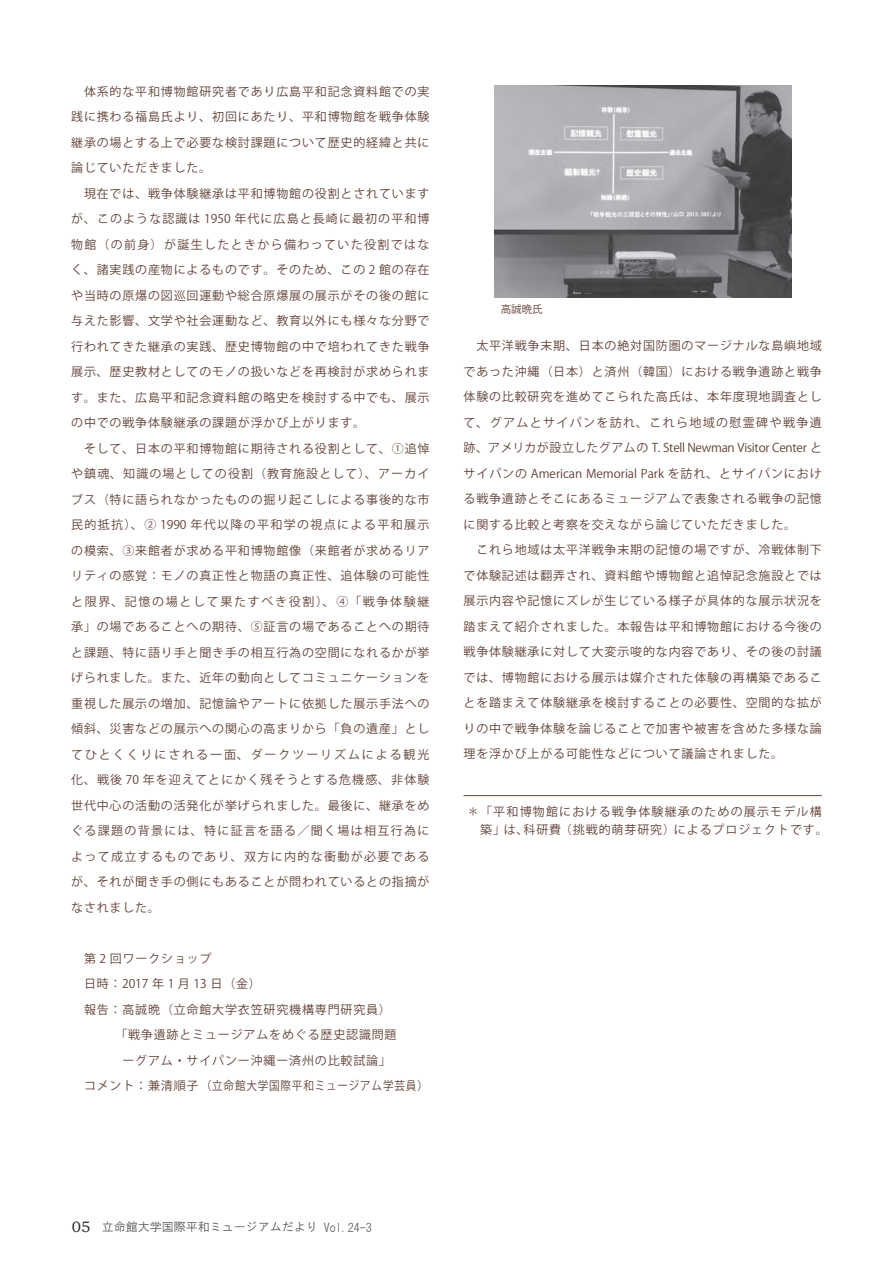
<style>
.page{position:relative;width:893px;height:1263px;background:#fff}
.page>*{position:absolute;margin:0;border:0;box-sizing:border-box;transform-origin:0 0}
.t1{font:12px/25.5px "Koz Go Pro";letter-spacing:.07em;color:#624239;text-align:justify}
.t2{font:12px/18px "Koz Go Pro";letter-spacing:.1em;color:#624239}
.t3{font:12px "HG Gothic M";color:#57585a}
.t4{font:10.5px "Koz Go Pro";color:#624239}
.s1{font-family:"Bookman Old Style";font-size:15px;color:#231f20}
</style>
<div class="page">
<hr style="left:463px;top:795px;width:359px;height:1px;background:#624239">
<img style="left:494px;top:85px;width:297px;height:212px">
<p class="t1" style="left:71px;top:79px;width:360px;text-indent:13px">体系的な平和博物館研究者であり広島平和記念資料館での実践に携わる福島氏より、初回にあたり、平和博物館を戦争体験継承の場とする上で必要な検討課題について歴史的経緯と共に論じていただきました。</p>
<p class="t1" style="left:71px;top:181px;width:360px;text-indent:13px">現在では、戦争体験継承は平和博物館の役割とされていますが、このような認識は 1950 年代に広島と長崎に最初の平和博物館（の前身）が誕生したときから備わっていた役割ではなく、諸実践の産物によるものです。そのため、この 2 館の存在や当時の原爆の図巡回運動や総合原爆展の展示がその後の館に与えた影響、文学や社会運動など、教育以外にも様々な分野で行われてきた継承の実践、歴史博物館の中で培われてきた戦争展示、歴史教材としてのモノの扱いなどを再検討が求められます。また、広島平和記念資料館の略史を検討する中でも、展示の中での戦争体験継承の課題が浮かび上がります。</p>
<p class="t1" style="left:71px;top:436px;width:360px;text-indent:13px">そして、日本の平和博物館に期待される役割として、①追悼や鎮魂、知識の場としての役割（教育施設として）、アーカイブス（特に語られなかったものの掘り起こしによる事後的な市民的抵抗）、② 1990 年代以降の平和学の視点による平和展示の模索、③来館者が求める平和博物館像（来館者が求めるリアリティの感覚：モノの真正性と物語の真正性、追体験の可能性と限界、記憶の場として果たすべき役割）、④「戦争体験継承」の場であることへの期待、⑤証言の場であることへの期待と課題、特に語り手と聞き手の相互行為の空間になれるかが挙げられました。また、近年の動向としてコミュニケーションを重視した展示の増加、記憶論やアートに依拠した展示手法への傾斜、災害などの展示への関心の高まりから「負の遺産」としてひとくくりにされる一面、ダークツーリズムによる観光化、戦後 70 年を迎えてとにかく残そうとする危機感、非体験世代中心の活動の活発化が挙げられました。最後に、継承をめぐる課題の背景には、特に証言を語る／聞く場は相互行為によって成立するものであり、双方に内的な衝動が必要であるが、それが聞き手の側にもあることが問われているとの指摘がなされました。</p>
<p class="t1" style="left:84px;top:946px;width:129px">第 2 回ワークショップ</p>
<p class="t1" style="left:84px;top:971px;width:178px">日時：2017 年 1 月 13 日（金）</p>
<p class="t1" style="left:84px;top:997px;width:308px">報告：高誠晩（立命館大学衣笠研究機構専門研究員）</p>
<p class="t1" style="left:84px;top:1022px;width:314px">　　 「戦争遺跡とミュージアムをめぐる歴史認識問題</p>
<p class="t1" style="left:122px;top:1048px;width:270px">ーグアム・サイパンー沖縄ー済州の比較試論」</p>
<p class="t1" style="left:84px;top:1073px;width:346px">コメント：兼清順子（立命館大学国際平和ミュージアム学芸員）</p>
<p class="t4" style="left:501px;top:302px;width:43px">高誠晩氏</p>
<p class="t1" style="left:463px;top:333px;width:360px;text-indent:13px">太平洋戦争末期、日本の絶対国防圏のマージナルな島嶼地域であった沖縄（日本）と済州（韓国）における戦争遺跡と戦争体験の比較研究を進めてこられた高氏は、本年度現地調査として、グアムとサイパンを訪れ、これら地域の慰霊碑や戦争遺跡、アメリカが設立したグアムの T. Stell Newman Visitor Center とサイパンの American Memorial Park を訪れ、とサイパンにおける戦争遺跡とそこにあるミュージアムで表象される戦争の記憶に関する比較と考察を交えながら論じていただきました。</p>
<p class="t1" style="left:463px;top:537px;width:360px;text-indent:13px">これら地域は太平洋戦争末期の記憶の場ですが、冷戦体制下で体験記述は翻弄され、資料館や博物館と追悼記念施設とでは展示内容や記憶にズレが生じている様子が具体的な展示状況を踏まえて紹介されました。本報告は平和博物館における今後の戦争体験継承に対して大変示唆的な内容であり、その後の討議では、博物館における展示は媒介された体験の再構築であることを踏まえて体験継承を検討することの必要性、空間的な拡がりの中で戦争体験を論じることで加害や被害を含めた多様な論理を浮かび上がる可能性などについて議論されました。</p>
<p class="t2" style="left:480px;top:803px;width:349px;text-indent:-13px">＊「平和博物館における戦争体験継承のための展示モデル構築」は、科研費（挑戦的萌芽研究）によるプロジェクトです。</p>
<p class="t3" style="left:72px;top:1221px;width:301px"><span class="s1">05</span> 立命館大学国際平和ミュージアムだより Vol.24-3</p>
</div>
